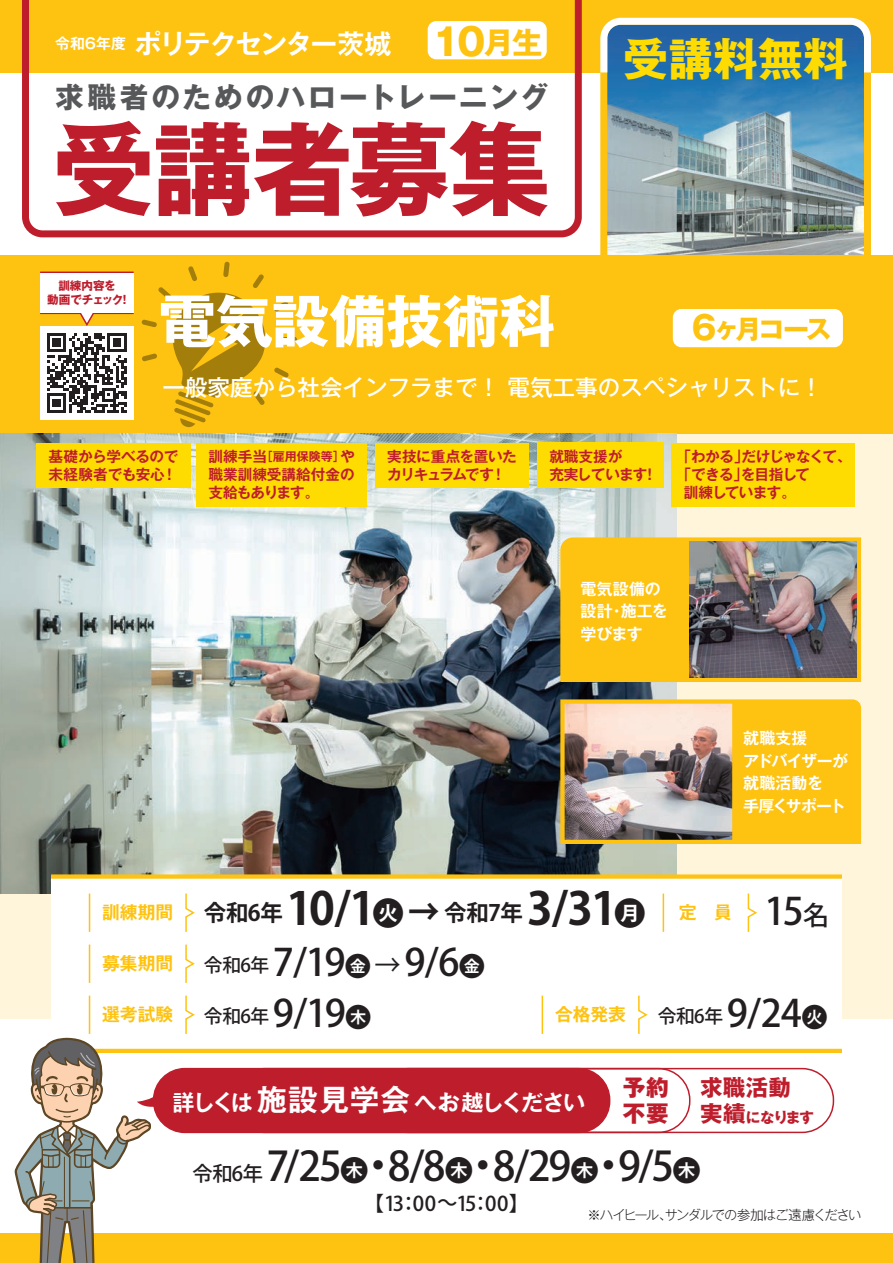
<style>
.page{position:relative;width:893px;height:1263px;background:#fff}
.page>*{position:absolute;margin:0;border:0;box-sizing:border-box;transform-origin:0 0}
.t1{font:700 102px "Gothic MB101 Pr 6 N";letter-spacing:-.025em;color:#be1d2c}
.t2{font:700 57px "Gothic MB101 Pr 6 N";letter-spacing:-.005em;color:#fff}
.t3{font:700 45px "Gothic MB101 Pr 6 N";color:#ffdc01}
.t4{font:500 40.5px "Koz Go Pr 6 N";color:#231f20}
.t5{font:500 37.5px "Koz Go Pr 6 N";color:#231f20}
.t6{font:700 37.5px "Gothic MB101 Pr 6 N";color:#fec210}
.t7{font:700 28.65px "Gothic MB101 Pr 6 N";letter-spacing:.09em;color:#57585a}
.t8{font:700 27px "Gothic MB101 Pr 6 N De";letter-spacing:-.065em;color:#fff}
.t9{font:700 26.1px "Gothic MB101 Pr 6 N";letter-spacing:-.13em;color:#fec210}
.t10{font:500 22.5px "Gothic MB101 Pr 6 N";color:#fff}
.t11{font:700 22.5px "Koz Go Pr 6 N";letter-spacing:-.02em;color:#231f20}
.t12{font:800 22.5px/25.5px "Gothic MB101 Pr 6 N";color:#be1d2c}
.t13{font:700 22.5px "Gothic MB101 Pr 6 N";color:#be1d2c}
.t14{font:700 22.2px "Gothic MB101 Pr 6 N De";letter-spacing:-.095em;color:#fff}
.t15{font:500 20.25px "Koz Go Pr 6 N";letter-spacing:-.025em;color:#231f20}
.t16{font:500 18.75px "Koz Go Pr 6 N";letter-spacing:-.02em;color:#231f20}
.t17{font:700 17.7px "Gothic MB101 Pr 6 N De";color:#fec210}
.t18{font:700 15.9px/22.5px "Gothic MB101 Pr 6 N De";letter-spacing:-.025em;color:#fff}
.t19{font:700 15.9px/22.5px "Gothic MB101 Pr 6 N De";color:#fff}
.t20{font:700 14.7px/18.3px "Gothic MB101 Pr 6 N De";letter-spacing:-.03em;color:#be1d2c}
.t21{font:700 14.7px/18.3px "Gothic MB101 Pr 6 N De";color:#be1d2c}
.t22{font:700 14.7px/18.3px "Gothic MB101 Pr 6 N De";letter-spacing:-.01em;color:#be1d2c}
.t23{font:700 14.7px "Gothic MB101 Pr 6 N De";letter-spacing:-.08em;color:#be1d2c}
.t24{font:700 14.7px "Gothic MB101 Pr 6 N De";letter-spacing:-.06em;color:#be1d2c}
.t25{font:700 14.7px "Gothic MB101 Pr 6 N";letter-spacing:-.08em;color:#be1d2c}
.t26{font:300 13.35px "Gothic MB101 Pr 6 N";letter-spacing:-.09em;color:#231f20}
.t27{font:700 12px "Gothic MB101 Pr 6 N De";color:#be1d2c}
.t28{font:700 11.55px/14.1px "Gothic MB101 Pr 6 N";letter-spacing:-.005em;color:#be1d2c;text-align:center}
.s1{font-size:30px}
.s2{font-size:32.55px}
.s3{font-size:14.7px}
.s4{font-size:45px}
.s5{font-size:31.5px}
.s6{font-size:36px}
.s7{font-size:26.25px}
.s8{font-size:18.75px}
.s9{font-weight:400;font-size:30px}
.s10{font-size:37.5px}
.s11{font-size:29.55px}
.s12{font-size:22.5px}
.s13{font-size:40.5px}
.s14{font-size:28.35px}
</style>
<div class="page">
<div style="left:0;top:288px;width:893px;height:730px;background:#fef5db"></div>
<div style="left:0;top:0;width:893px;height:72px;background:#fec210"></div>
<div style="left:0;top:255px;width:893px;height:179px;background:#fec210"></div>
<div style="left:0;top:1233px;width:893px;height:30px;background:#fec210"></div>
<img style="left:0;top:434px;width:676px;height:459px">
<div style="left:560px;top:537px;width:301px;height:145px;background:#fec210"></div>
<img style="left:689px;top:542px;width:168px;height:136px">
<img style="left:560px;top:699px;width:301px;height:145px">
<div style="left:51px;top:876px;width:791px;height:175px;background:#fff"></div>
<hr style="left:51px;top:1049px;width:791px;height:4px;background:#fec210">
<div style="left:51px;top:874px;width:791px;height:5px;background:#fec210"></div>
<svg style="left:19px;top:0;width:566px;height:238px"></svg>
<svg style="left:600px;top:72px;width:271px;height:183px;background:#7f9da5"></svg>
<svg style="left:600px;top:18px;width:271px;height:54px;background:#4a80b4"></svg>
<div style="left:673px;top:309px;width:170px;height:38px;background:#fff;border-radius:9px"></div>
<svg style="left:142px;top:262px;width:155px;height:165px"></svg>
<svg style="left:40px;top:272px;width:94px;height:54px"></svg>
<div style="left:537px;top:443px;width:127px;height:45px;background:#ffdc01"></div>
<div style="left:672px;top:443px;width:183px;height:63px;background:#ffdc01"></div>
<div style="left:196px;top:443px;width:171px;height:63px;background:#ffdc01"></div>
<div style="left:375px;top:443px;width:154px;height:45px;background:#ffdc01"></div>
<div style="left:36px;top:443px;width:155px;height:45px;background:#ffdc01"></div>
<div style="left:40px;top:326px;width:94px;height:94px;background:#fff"></div>
<svg style="left:47px;top:333px;width:80px;height:80px"></svg>
<div style="left:154px;top:1068px;width:456px;height:64px;background:#be1d2c;border-radius:31px"></div>
<div style="left:377px;top:1068px;width:457px;height:65px;border:2px solid #be1d2c;border-radius:31px"></div>
<div style="left:233px;top:1068px;width:457px;height:65px;border:2px solid #be1d2c;border-radius:31px"></div>
<div style="left:428px;top:21px;width:119px;height:38px;background:#fff;border-radius:9px"></div>
<svg style="left:664px;top:893px;width:93px;height:39px"></svg>
<hr style="left:663px;top:893px;width:1px;height:39px;background:#fec210">
<svg style="left:13px;top:944px;width:183px;height:319px"></svg>
<hr style="left:89px;top:996px;width:1px;height:38px;background:#fec210">
<svg style="left:542px;top:995px;width:106px;height:39px"></svg>
<hr style="left:542px;top:996px;width:1px;height:38px;background:#fec210">
<svg style="left:90px;top:893px;width:105px;height:39px"></svg>
<hr style="left:89px;top:893px;width:1px;height:39px;background:#fec210">
<h3 class="t8" style="left:55px;top:21px;width:338px"><sup>令和6年度</sup> ポリテクセンター茨城</h3>
<h3 class="t6" style="left:432px;top:10px;width:112px">10<span class="s1">月生</span></h3>
<h3 class="t7" style="left:55px;top:74px;width:495px">求職者のためのハロートレーニング</h3>
<h1 class="t1" style="left:53px;top:84px;width:500px">受講者募集</h1>
<h3 class="t3" style="left:623px;top:22px;width:227px">受講料無料</h3>
<p class="t28" style="left:47px;top:279px;width:81px">訓練内容を<br>動画でチェック!</p>
<h2 class="t2" style="left:159px;top:274px;width:399px">電気設備技術科</h2>
<h3 class="t9" style="left:692px;top:307px;width:141px"><span class="s2">6</span>ヶ月コース</h3>
<h3 class="t10" style="left:163px;top:369px;width:661px">一般家庭から社会インフラまで！ 電気工事のスペシャリストに！</h3>
<p class="t20" style="left:48px;top:446px;width:131px">基礎から学べるので未経験者でも安心！</p>
<p class="t27" style="left:208px;top:446px;width:148px"><span class="s3">訓練手当</span>［雇用保険等］<span class="s3">や</span></p>
<p class="t21" style="left:208px;top:465px;width:148px">職業訓練受講給付金の支給もあります。</p>
<p class="t20" style="left:387px;top:446px;width:131px">実技に重点を置いたカリキュラムです！</p>
<p class="t22" style="left:549px;top:446px;width:109px">就職支援が<br>充実しています！</p>
<p class="t23" style="left:676px;top:444px;width:177px">「わかる」だけじゃなくて、</p>
<p class="t24" style="left:676px;top:462px;width:135px">「できる」を目指して</p>
<p class="t20" style="left:684px;top:483px;width:114px">訓練しています。</p>
<p class="t19" style="left:580px;top:577px;width:89px">電気設備の設計・施工を学びます</p>
<p class="t18" style="left:743px;top:726px;width:106px">就職支援<br>アドバイザーが就職活動を<br>手厚くサポート</p>
<h3 class="t11" style="left:204px;top:900px;width:443px">令和6年 <span class="s4">10/1</span><span class="s5">火</span><span class="s6">→</span> 令和7年 <span class="s4">3/31</span><span class="s5">月</span></h3>
<h3 class="t5" style="left:764px;top:890px;width:66px">15<span class="s7">名</span></h3>
<h3 class="t5" style="left:204px;top:941px;width:283px"><span class="s8">令和6年</span> 7/19<span class="s7">金</span><span class="s9">→</span>9/6<span class="s7">金</span></h3>
<p class="t16" style="left:204px;top:1005px;width:169px">令和6年 <span class="s10">9/19</span><span class="s7">木</span></p>
<p class="t16" style="left:658px;top:1005px;width:171px">令和6年 <span class="s10">9/24</span><span class="s7">火</span></p>
<p class="t17" style="left:102px;top:898px;width:73px">訓練期間</p>
<p class="t17" style="left:679px;top:898px;width:55px">定　員</p>
<p class="t17" style="left:102px;top:949px;width:73px">募集期間</p>
<p class="t17" style="left:102px;top:1000px;width:73px">選考試験</p>
<p class="t17" style="left:555px;top:1000px;width:73px">合格発表</p>
<h3 class="t14" style="left:173px;top:1084px;width:414px">詳しくは<span class="s11">施設見学会</span>へお越しください</h3>
<h3 class="t12" style="left:623px;top:1074px;width:47px">予約不要</h3>
<h3 class="t13" style="left:700px;top:1069px;width:93px">求職活動</h3>
<p class="t25" style="left:700px;top:1105px;width:116px"><span class="s12">実績</span>になります</p>
<h3 class="t15" style="left:192px;top:1162px;width:178px">令和6年 <span class="s13">7/25</span><span class="s14">木</span></h3>
<h3 class="t4" style="left:388px;top:1143px;width:87px">8/8<span class="s14">木</span></h3>
<h3 class="t4" style="left:493px;top:1143px;width:107px">8/29<span class="s14">木</span></h3>
<h3 class="t4" style="left:618px;top:1143px;width:84px">9/5<span class="s14">木</span></h3>
<h3 class="t15" style="left:364px;top:1192px;width:74px">【13：00</h3>
<h3 class="t15" style="left:456px;top:1192px;width:74px">15：00】</h3>
<p class="t26" style="left:587px;top:1204px;width:276px">※ハイヒール、サンダルでの参加はご遠慮ください</p>
</div>
